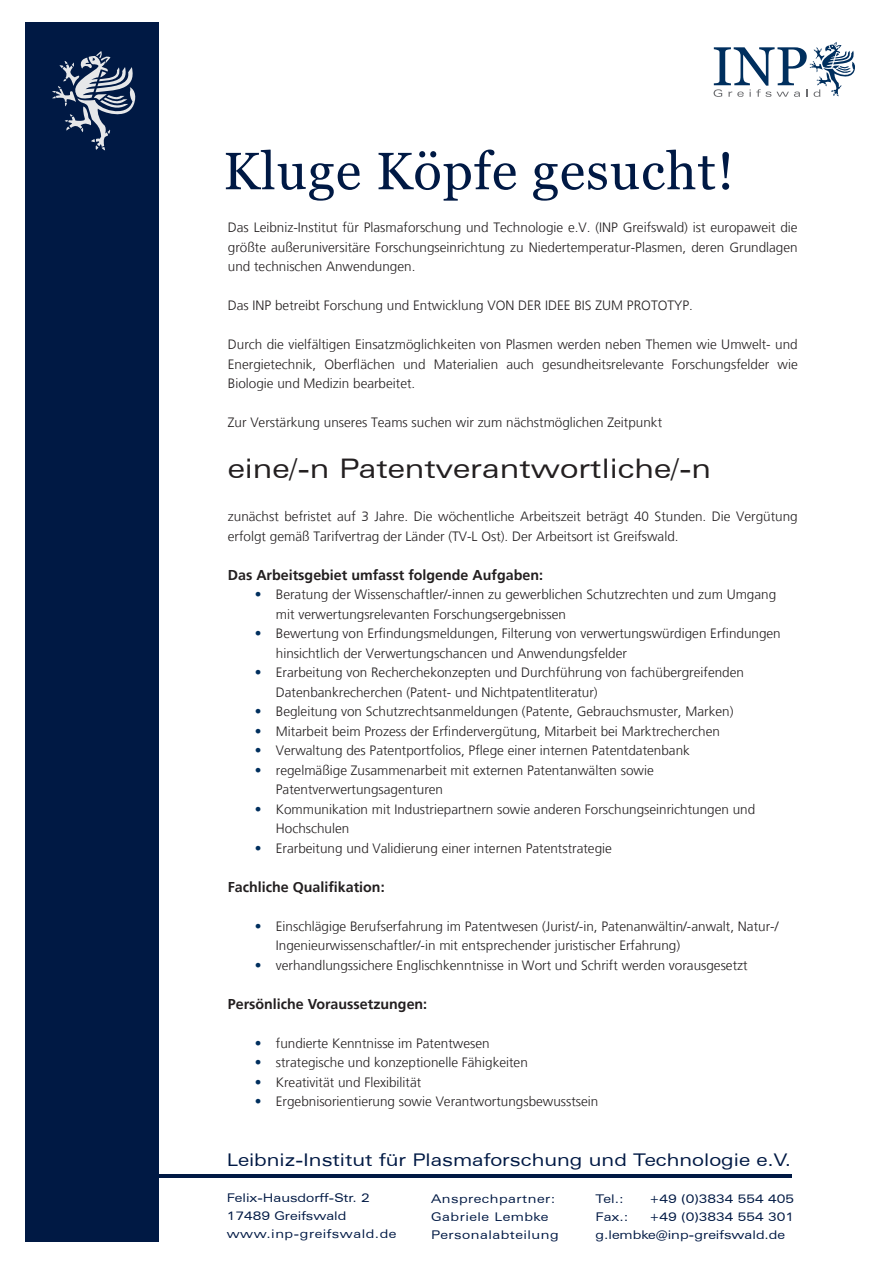
<style>
.page{position:relative;width:893px;height:1263px;background:#fff}
.page>*{position:absolute;margin:0;border:0;box-sizing:border-box;transform-origin:0 0}
.t1{font:52.5px "Georgia";letter-spacing:.02em;color:#001944}
.t2{font:expanded 27px "Zurich BT";color:#231f20}
.t3{font:expanded 17.55px "Zurich BT";color:#001944}
.t4{font:700 14.25px "Frutiger";color:#231f20}
.t5{font:300 13.5px/19.5px "Frutiger LT";color:#231f20}
.t6{font:expanded 12px/18px "Zurich BT";color:#001944}
.t7{font:expanded 12px/18px "Zurich BT";letter-spacing:.04em;color:#001944}
.s1{color:#002f5e}
</style>
<div class="page">
<div style="left:26px;top:23px;width:133px;height:1219px;background:#001944"></div>
<svg style="left:52px;top:51px;width:84px;height:99px"></svg>
<hr style="left:26px;top:1174px;width:766px;height:3px;background:#001944">
<svg style="left:714px;top:42px;width:141px;height:55px"></svg>
<h1 class="t1" style="left:223px;top:139px;width:512px">Kluge Köpfe gesucht!</h1>
<p class="t5" style="left:228px;top:218px;width:571px;text-align:justify">Das Leibniz-Institut für Plasmaforschung und Technologie e.V. (INP Greifswald) ist europaweit die größte außeruniversitäre Forschungseinrichtung zu Niedertemperatur-Plasmen, deren Grundlagen und technischen Anwendungen.</p>
<p class="t5" style="left:228px;top:296px;width:467px">Das INP betreibt Forschung und Entwicklung VON DER IDEE BIS ZUM PROTOTYP.</p>
<p class="t5" style="left:228px;top:335px;width:571px;text-align:justify">Durch die vielfältigen Einsatzmöglichkeiten von Plasmen werden neben Themen wie Umwelt- und Energietechnik, Oberflächen und Materialien auch gesundheitsrelevante Forschungsfelder wie Biologie und Medizin bearbeitet.</p>
<p class="t5" style="left:228px;top:413px;width:436px">Zur Verstärkung unseres Teams suchen wir zum nächstmöglichen Zeitpunkt</p>
<h2 class="t2" style="left:228px;top:452px;width:485px">eine/-n Patentverantwortliche/-n</h2>
<p class="t5" style="left:228px;top:507px;width:571px">zunächst befristet auf 3 Jahre. Die wöchentliche Arbeitszeit beträgt 40 Stunden. Die Vergütung erfolgt gemäß Tarifvertrag der Länder (TV-L Ost). Der Arbeitsort ist Greifswald.</p>
<p class="t4" style="left:228px;top:566px;width:317px">Das Arbeitsgebiet umfasst folgende Aufgaben:</p>
<p class="t5" style="left:276px;top:585px;width:502px;text-indent:-21px"><span class="s1">•</span> Beratung der Wissenschaftler/-innen zu gewerblichen Schutzrechten und zum Umgang mit verwertungsrelevanten Forschungsergebnissen</p>
<p class="t5" style="left:276px;top:624px;width:506px;text-indent:-21px"><span class="s1">•</span> Bewertung von Erfindungsmeldungen, Filterung von verwertungswürdigen Erfindungen hinsichtlich der Verwertungschancen und Anwendungsfelder</p>
<p class="t5" style="left:276px;top:663px;width:470px;text-indent:-21px"><span class="s1">•</span> Erarbeitung von Recherchekonzepten und Durchführung von fachübergreifenden<br>Datenbankrecherchen (Patent- und Nichtpatentliteratur)</p>
<p class="t5" style="left:255px;top:702px;width:480px"><span class="s1">•</span> Begleitung von Schutzrechtsanmeldungen (Patente, Gebrauchsmuster, Marken)</p>
<p class="t5" style="left:255px;top:721px;width:467px"><span class="s1">•</span> Mitarbeit beim Prozess der Erfindervergütung, Mitarbeit bei Marktrecherchen</p>
<p class="t5" style="left:255px;top:741px;width:437px"><span class="s1">•</span> Verwaltung des Patentportfolios, Pflege einer internen Patentdatenbank</p>
<p class="t5" style="left:276px;top:760px;width:380px;text-indent:-21px"><span class="s1">•</span> regelmäßige Zusammenarbeit mit externen Patentanwälten sowie<br>Patentverwertungsagenturen</p>
<p class="t5" style="left:276px;top:799px;width:481px;text-indent:-21px"><span class="s1">•</span> Kommunikation mit Industriepartnern sowie anderen Forschungseinrichtungen und<br>Hochschulen</p>
<p class="t5" style="left:255px;top:838px;width:359px"><span class="s1">•</span> Erarbeitung und Validierung einer internen Patentstrategie</p>
<p class="t4" style="left:228px;top:878px;width:158px">Fachliche Qualifikation:</p>
<p class="t5" style="left:276px;top:916px;width:504px;text-indent:-21px"><span class="s1">•</span> Einschlägige Berufserfahrung im Patentwesen (Jurist/-in, Patenanwältin/-anwalt, Natur-/<br>Ingenieurwissenschaftler/-in mit entsprechender juristischer Erfahrung)</p>
<p class="t5" style="left:255px;top:955px;width:494px"><span class="s1">•</span> verhandlungssichere Englischkenntnisse in Wort und Schrift werden vorausgesetzt</p>
<p class="t4" style="left:228px;top:995px;width:201px">Persönliche Voraussetzungen:</p>
<p class="t5" style="left:255px;top:1033px;width:236px"><span class="s1">•</span> fundierte Kenntnisse im Patentwesen</p>
<p class="t5" style="left:255px;top:1053px;width:275px"><span class="s1">•</span> strategische und konzeptionelle Fähigkeiten</p>
<p class="t5" style="left:255px;top:1072px;width:168px"><span class="s1">•</span> Kreativität und Flexibilität</p>
<p class="t5" style="left:255px;top:1092px;width:345px"><span class="s1">•</span> Ergebnisorientierung sowie Verantwortungsbewusstsein</p>
<p class="t3" style="left:227px;top:1149px;width:566px">Leibniz-Institut für Plasmaforschung und Technologie e.V.</p>
<p class="t6" style="left:227px;top:1189px;width:171px">Felix-Hausdorff-Str. 2<br>17489 Greifswald www.inp-greifswald.de</p>
<p class="t7" style="left:431px;top:1189px;width:129px">Ansprechpartner:<br>Gabriele Lembke<br>Personalabteilung</p>
<p class="t6" style="left:596px;top:1189px;width:30px">Tel.:</p>
<p class="t6" style="left:650px;top:1189px;width:146px">+49 (0)3834 554 405</p>
<p class="t6" style="left:596px;top:1207px;width:200px;text-indent:54px">+49 (0)3834 554 301 g.lembke@inp-greifswald.de</p>
<p class="t6" style="left:596px;top:1207px;width:34px">Fax.:</p>
</div>
